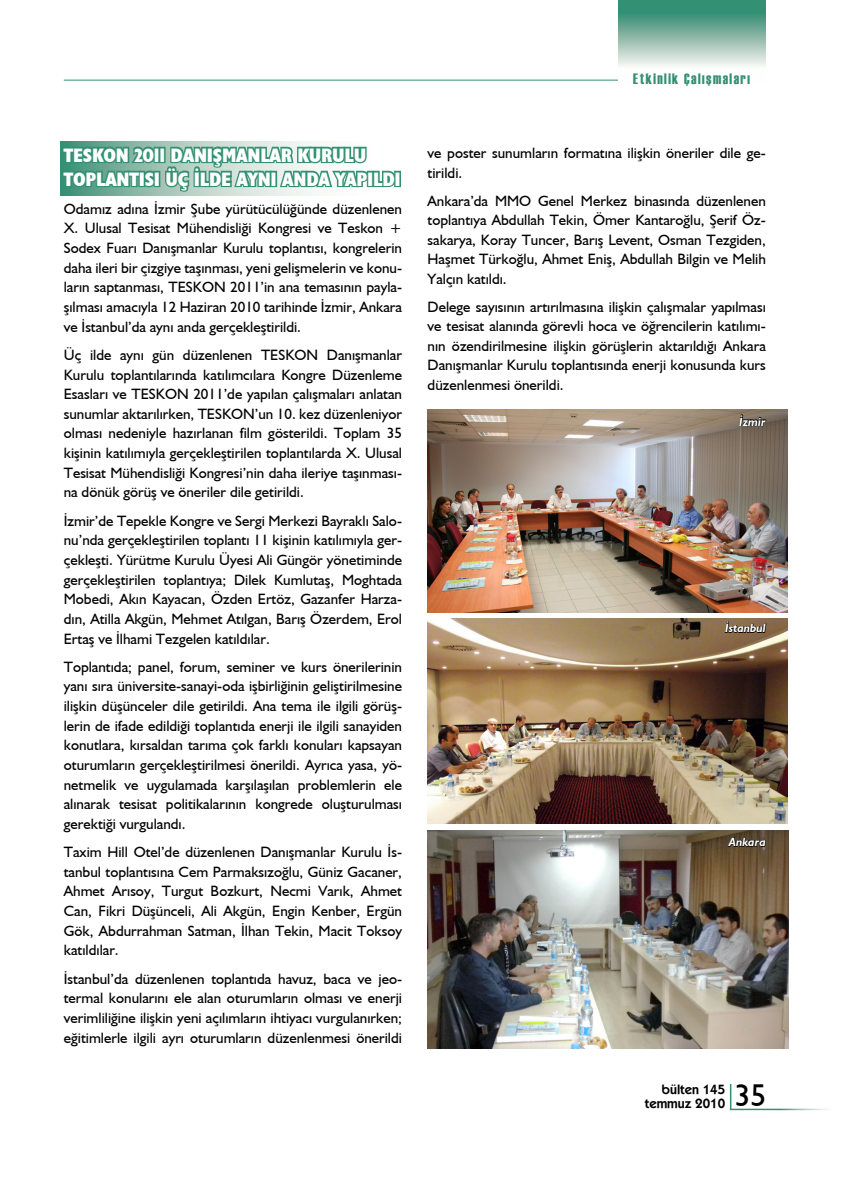
<style>
.page{position:relative;width:851px;height:1191px;background:#fff}
.page>*{position:absolute;margin:0;border:0;box-sizing:border-box;transform-origin:0 0}
.t1{font:31.5px "Humanist 521 BT";color:#000}
.t2{font:700 condensed 19.5px/24px "Humanist 521 BT Xtra";letter-spacing:-.01em;color:#fff}
.t3{font:15px/19.6px "Humanist 521 BT";color:#000;text-align:justify}
.t4{font:15px "Haettenschweiler";letter-spacing:.1em;color:#339072}
.t5{font:600 13.5px/13.5px "Kabel IT Cby BT";color:#000;text-align:right}
.t6{font:italic 700 12px "Humanist 521 BT";color:#fff}
</style>
<div class="page">
<hr style="left:64px;top:80px;width:619px;height:1px;background:#339072">
<hr style="left:729px;top:1084px;width:2px;height:25px;background:#339072">
<hr style="left:729px;top:1108px;width:101px;height:2px;background:#fff">
<svg style="left:618px;top:0;width:147px;height:81px"></svg>
<svg style="left:60px;top:141px;width:341px;height:55px"></svg>
<div style="left:153px;top:147px;width:7px;height:16px;border:3px solid #339072"></div>
<div style="left:159px;top:147px;width:6px;height:16px;border:3px solid #339072"></div>
<svg style="left:61px;top:141px;width:96px;height:50px;background:#4c9a81"></svg>
<div style="left:153px;top:171px;width:7px;height:16px;border:3px solid #339072"></div>
<svg style="left:163px;top:141px;width:234px;height:53px"></svg>
<div style="left:394px;top:171px;width:7px;height:16px;border:3px solid #339072"></div>
<img style="left:427px;top:409px;width:360px;height:203px">
<img style="left:427px;top:618px;width:360px;height:205px">
<img style="left:428px;top:830px;width:360px;height:218px">
<svg style="left:738px;top:412px;width:28px;height:14px"></svg>
<svg style="left:724px;top:620px;width:42px;height:19px"></svg>
<svg style="left:727px;top:837px;width:39px;height:10px"></svg>
<h2 class="t2" style="left:64px;top:142px;width:338px">TESKON 2011 DANIŞMANLAR KURULU<br>TOPLANTISI ÜÇ İLDE AYNI ANDA YAPILDI</h2>
<p class="t3" style="left:64px;top:198px;width:340px">Odamız adına İzmir Şube yürütücülüğünde düzenlenen X. Ulusal Tesisat Mühendisliği Kongresi ve Teskon + Sodex Fuarı Danışmanlar Kurulu toplantısı, kongrelerin daha ileri bir çizgiye taşınması, yeni gelişmelerin ve konu&shy;ların saptanması, TESKON 2011’in ana temasının payla&shy;şılması amacıyla 12 Haziran 2010 tarihinde İzmir, Ankara ve İstanbul’da aynı anda gerçekleştirildi.</p>
<p class="t3" style="left:64px;top:344px;width:340px">Üç ilde aynı gün düzenlenen TESKON Danışmanlar Kurulu toplantılarında katılımcılara Kongre Düzenleme Esasları ve TESKON 2011’de yapılan çalışmaları anlatan sunumlar aktarılırken, TESKON’un 10. kez düzenleniyor olması nedeniyle hazırlanan film gösterildi. Toplam 35 kişinin katılımıyla gerçekleştirilen toplantılarda X. Ulusal Tesisat Mühendisliği Kongresi’nin daha ileriye taşınması&shy;na dönük görüş ve öneriler dile getirildi.</p>
<p class="t3" style="left:64px;top:510px;width:340px">İzmir’de Tepekle Kongre ve Sergi Merkezi Bayraklı Salo&shy;nu’nda gerçekleştirilen toplantı 11 kişinin katılımıyla ger&shy;çekleşti. Yürütme Kurulu Üyesi Ali Güngör yönetiminde gerçekleştirilen toplantıya; Dilek Kumlutaş, Moghtada Mobedi, Akın Kayacan, Özden Ertöz, Gazanfer Harza&shy;dın, Atilla Akgün, Mehmet Atılgan, Barış Özerdem, Erol Ertaş ve İlhami Tezgelen katıldılar.</p>
<p class="t3" style="left:64px;top:656px;width:340px">Toplantıda; panel, forum, seminer ve kurs önerilerinin yanı sıra üniversite-sanayi-oda işbirliğinin geliştirilmesine ilişkin düşünceler dile getirildi. Ana tema ile ilgili görüş&shy;lerin de ifade edildiği toplantıda enerji ile ilgili sanayiden konutlara, kırsaldan tarıma çok farklı konuları kapsayan oturumların gerçekleştirilmesi önerildi. Ayrıca yasa, yö&shy;netmelik ve uygulamada karşılaşılan problemlerin ele alınarak tesisat politikalarının kongrede oluşturulması gerektiği vurgulandı.</p>
<p class="t3" style="left:64px;top:842px;width:340px">Taxim Hill Otel’de düzenlenen Danışmanlar Kurulu İs&shy;tanbul toplantısına Cem Parmaksızoğlu, Güniz Gacaner, Ahmet Arısoy, Turgut Bozkurt, Necmi Varık, Ahmet Can, Fikri Düşünceli, Ali Akgün, Engin Kenber, Ergün Gök, Abdurrahman Satman, İlhan Tekin, Macit Toksoy katıldılar.</p>
<p class="t3" style="left:64px;top:968px;width:340px">İstanbul’da düzenlenen toplantıda havuz, baca ve jeo&shy;termal konularını ele alan oturumların olması ve enerji verimliliğine ilişkin yeni açılımların ihtiyacı vurgulanırken; eğitimlerle ilgili ayrı oturumların düzenlenmesi önerildi</p>
<p class="t4" style="left:633px;top:69px;width:118px">Etkinlik Çalışmaları</p>
<p class="t3" style="left:427px;top:143px;width:340px">ve poster sunumların formatına ilişkin öneriler dile ge&shy;tirildi.</p>
<p class="t3" style="left:427px;top:190px;width:340px">Ankara’da MMO Genel Merkez binasında düzenlenen toplantıya Abdullah Tekin, Ömer Kantaroğlu, Şerif Öz&shy;sakarya, Koray Tuncer, Barış Levent, Osman Tezgiden, Haşmet Türkoğlu, Ahmet Eniş, Abdullah Bilgin ve Melih Yalçın katıldı.</p>
<p class="t3" style="left:427px;top:296px;width:340px">Delege sayısının artırılmasına ilişkin çalışmalar yapılması ve tesisat alanında görevli hoca ve öğrencilerin katılımı&shy;nın özendirilmesine ilişkin görüşlerin aktarıldığı Ankara Danışmanlar Kurulu toplantısında enerji konusunda kurs düzenlenmesi önerildi.</p>
<p class="t6" style="left:739px;top:414px;width:28px">İzmir</p>
<p class="t6" style="left:725px;top:620px;width:42px">İstanbul</p>
<p class="t6" style="left:728px;top:834px;width:38px">Ankara</p>
<p class="t5" style="left:644px;top:1082px;width:82px">bülten 145 temmuz 2010</p>
<h1 class="t1" style="left:734px;top:1076px;width:33px">35</h1>
</div>
